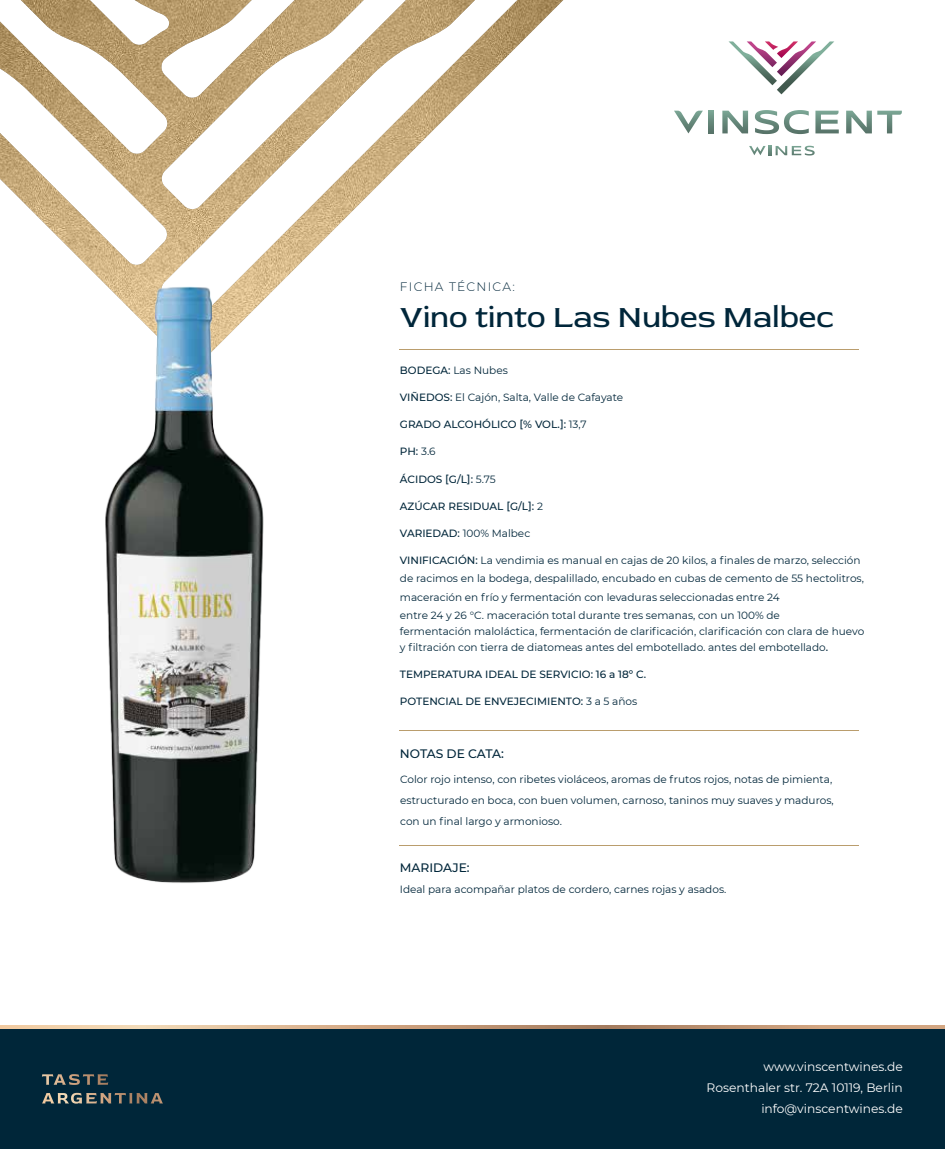
<style>
.page{position:relative;width:945px;height:1149px;background:#fff}
.page>*{position:absolute;margin:0;border:0;box-sizing:border-box;transform-origin:0 0}
.t1{font:31.5px "Red Rose";color:#00263a}
.t2{font:12.25px/21px "Montserrat";color:#fff;text-align:right}
.t3{font:500 12.25px "Montserrat";color:#00263a}
.t4{font:300 12.25px "Montserrat";letter-spacing:.1em;color:#00263a}
.t5{font:10.5px/18.4px "Montserrat";color:#00263a}
.t6{font:500 10.5px "Montserrat";color:#00263a}
.s1{font-weight:500}
.s2{font-weight:400}
</style>
<div class="page">
<img style="left:0;top:0;width:564px;height:350px">
<div style="left:0;top:1029px;width:945px;height:120px;background:#002639"></div>
<svg style="left:0;top:1026px;width:945px;height:2px;background:#cfa886"></svg>
<svg style="left:708px;top:111px;width:6px;height:22px"></svg>
<svg style="left:722px;top:111px;width:26px;height:22px"></svg>
<svg style="left:815px;top:111px;width:24px;height:22px"></svg>
<svg style="left:846px;top:111px;width:56px;height:22px"></svg>
<svg style="left:755px;top:110px;width:54px;height:24px"></svg>
<svg style="left:674px;top:111px;width:29px;height:22px"></svg>
<svg style="left:749px;top:146px;width:66px;height:9px"></svg>
<svg style="left:729px;top:41px;width:105px;height:53px"></svg>
<svg style="left:42px;top:1074px;width:66px;height:11px"></svg>
<svg style="left:42px;top:1093px;width:121px;height:10px"></svg>
<hr style="left:400px;top:730px;width:459px;height:1px;background:#ba9d6d">
<hr style="left:400px;top:845px;width:459px;height:1px;background:#ba9d6d">
<hr style="left:400px;top:349px;width:459px;height:1px;background:#ba9d6d">
<img style="left:62px;top:264px;width:244px;height:619px">
<p class="t4" style="left:400px;top:279px;width:116px">FICHA TÉCNICA:</p>
<h1 class="t1" style="left:400px;top:297px;width:436px">Vino tinto Las Nubes Malbec</h1>
<p class="t5" style="left:400px;top:361px;width:109px"><span class="s1">BODEGA:</span> Las Nubes</p>
<p class="t5" style="left:400px;top:388px;width:225px"><span class="s1">VIÑEDOS:</span> El Cajón, Salta, Valle de Cafayate</p>
<p class="t6" style="left:400px;top:417px;width:188px">GRADO ALCOHÓLICO [% VOL.]: <span class="s2">13,7</span></p>
<p class="t6" style="left:400px;top:444px;width:37px">PH: <span class="s2">3.6</span></p>
<p class="t6" style="left:400px;top:471px;width:97px">ÁCIDOS [G/L]: <span class="s2">5.75</span></p>
<p class="t6" style="left:400px;top:499px;width:145px">AZÚCAR RESIDUAL [G/L]: <span class="s2">2</span></p>
<p class="t5" style="left:400px;top:523px;width:132px"><span class="s1">VARIEDAD:</span> 100% Malbec</p>
<p class="t5" style="left:400px;top:551px;width:466px"><span class="s1">VINIFICACIÓN:</span> La vendimia es manual en cajas de 20 kilos, a finales de marzo, selección de racimos en la bodega, despalillado, encubado en cubas de cemento de 55 hectolitros, maceración en frío y fermentación con levaduras seleccionadas entre 24<br>entre 24 y 26 °C. maceración total durante tres semanas, con un 100% de</p>
<p class="t5" style="left:400px;top:623px;width:466px;line-height:15.8px">fermentación maloláctica, fermentación de clarificación, clarificación con clara de huevo y filtración con tierra de diatomeas antes del embotellado. antes del embotellado<span class="s1">.</span></p>
<p class="t6" style="left:400px;top:667px;width:248px">TEMPERATURA IDEAL DE SERVICIO: 16 a 18º C.</p>
<p class="t6" style="left:400px;top:694px;width:239px">POTENCIAL DE ENVEJECIMIENTO: <span class="s2">3 a 5 años</span></p>
<p class="t3" style="left:400px;top:745px;width:106px">NOTAS DE CATA:</p>
<p class="t5" style="left:400px;top:768px;width:435px;line-height:21px">Color rojo intenso, con ribetes violáceos, aromas de frutos rojos, notas de pimienta, estructurado en boca, con buen volumen, carnoso, taninos muy suaves y maduros, con un final largo y armonioso.</p>
<p class="t3" style="left:400px;top:859px;width:71px">MARIDAJE:</p>
<p class="t5" style="left:400px;top:880px;width:328px">Ideal para acompañar platos de cordero, carnes rojas y asados.</p>
<p class="t2" style="left:707px;top:1056px;width:198px">www.vinscentwines.de<br>Rosenthaler str. 72A 10119, Berlin info@vinscentwines.de</p>
</div>
